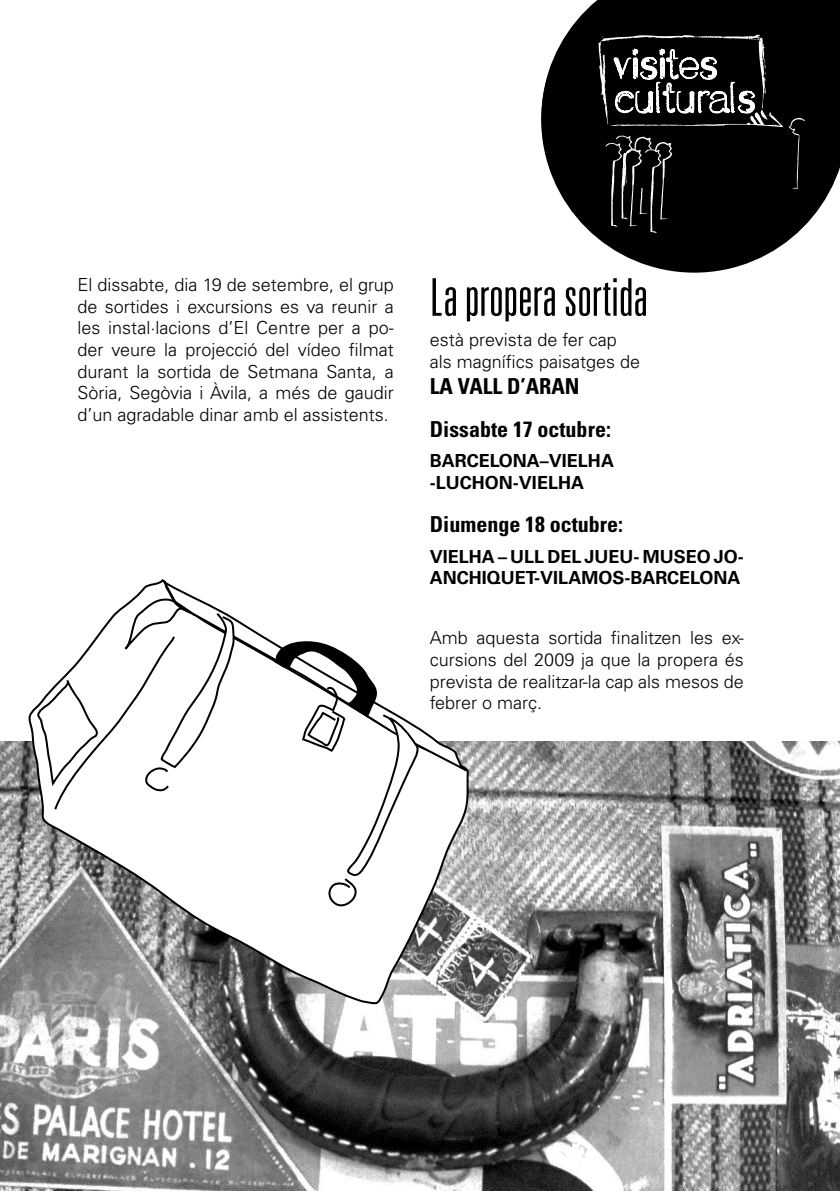
<style>
.page{position:relative;width:840px;height:1191px;background:#fff}
.page>*{position:absolute;margin:0;border:0;box-sizing:border-box;transform-origin:0 0}
.t1{font:300 ultra-condensed 52px "Univers LT Std";color:#000}
.t2{font:700 condensed 22px/43.4px "Univers LT Std";color:#000}
.t3{font:300 18px/21.6px "Univers LT Std";color:#000;text-align:justify}
.t4{font:700 18px/21.6px "Univers LT Std";color:#000}
</style>
<div class="page">
<img style="left:0;top:741px;width:839px;height:450px">
<svg style="left:29px;top:581px;width:442px;height:457px"></svg>
<svg style="left:159px;top:579px;width:318px;height:199px"></svg>
<svg style="left:37px;top:611px;width:199px;height:198px"></svg>
<svg style="left:274px;top:641px;width:145px;height:269px"></svg>
<svg style="left:541px;top:0;width:298px;height:271px;fill:#000"></svg>
<div style="left:804px;top:35px;width:35px;height:92px;background:#000"></div>
<svg style="left:597px;top:34px;width:207px;height:199px;background:#1b1b1b"></svg>
<p class="t3" style="left:77px;top:274px;width:318px">El dissabte, dia 19 de setembre, el grup de sortides i excursions es va reunir a les instal·lacions d’El Centre per a po&shy;der veure la projecció del vídeo filmat durant la sortida de Setmana Santa, a Sòria, Segòvia i Àvila, a més de gaudir d’un agradable dinar amb el assistents.</p>
<h1 class="t1" style="left:429px;top:270px;width:219px">La propera sortida</h1>
<p class="t3" style="left:429px;top:329px;width:212px">està prevista de fer cap als magnífics paisatges de</p>
<p class="t2" style="left:429px;top:364px;width:182px">LA VALL D’ARAN<br>Dissabte 17 octubre:</p>
<p class="t4" style="left:429px;top:450px;width:185px">BARCELONA–VIELHA -LUCHON-VIELHA</p>
<p class="t2" style="left:429px;top:503px;width:195px">Diumenge 18 octubre:</p>
<p class="t4" style="left:429px;top:545px;width:315px">VIELHA – ULL DEL JUEU- MUSEO JO-<br>ANCHIQUET-VILAMOS-BARCELONA</p>
<p class="t3" style="left:429px;top:627px;width:315px">Amb aquesta sortida finalitzen les ex&shy;cursions del 2009 ja que la propera és prevista de realitzar-la cap als mesos de febrer o març.</p>
</div>
